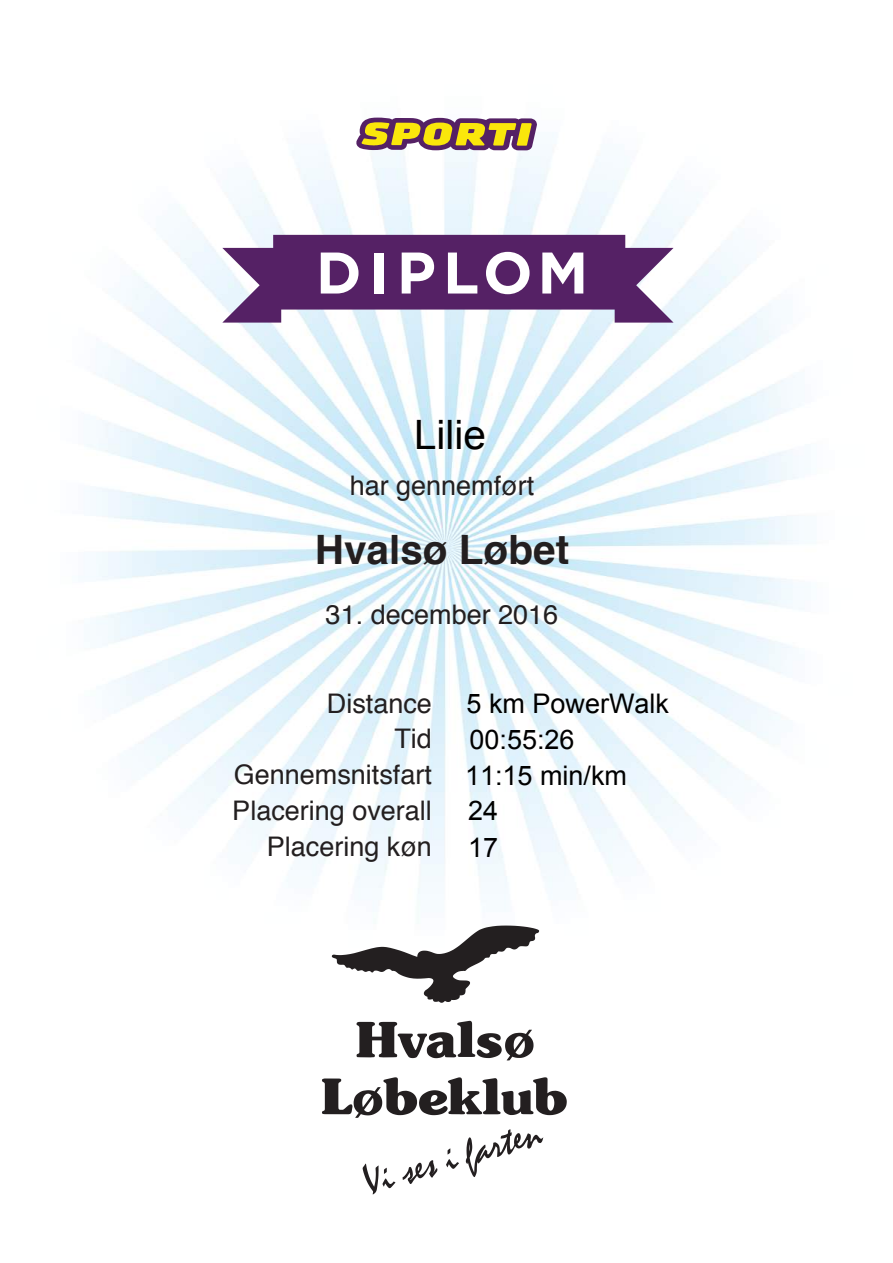
<style>
.page{position:relative;width:893px;height:1263px;background:#fff}
.page>*{position:absolute;margin:0;border:0;box-sizing:border-box;transform-origin:0 0}
.t1{font:700 58.5px "Gotham";letter-spacing:.12em;color:#fff}
.t2{font:700 40.5px "Helvetica";color:#231f20}
.t3{font:40.5px "Arial";color:#000}
.t4{font:27px/36px "Helvetica";color:#231f20;text-align:right}
.t5{font:27px/37.5px "Arial";color:#000}
</style>
<div class="page">
<img style="left:84px;top:117px;width:727px;height:1078px">
<svg style="left:356px;top:118px;width:181px;height:32px;background:#a9884d"></svg>
<svg style="left:222px;top:235px;width:451px;height:88px;background:#764f85"></svg>
<svg style="left:332px;top:925px;width:207px;height:78px"></svg>
<svg style="left:322px;top:1077px;width:245px;height:41px"></svg>
<svg style="left:357px;top:1021px;width:176px;height:39px"></svg>
<svg style="left:363px;top:1163px;width:32px;height:31px"></svg>
<svg style="left:402px;top:1160px;width:35px;height:24px"></svg>
<svg style="left:446px;top:1148px;width:13px;height:21px"></svg>
<svg style="left:466px;top:1129px;width:77px;height:48px"></svg>
<h1 class="t1" style="left:316px;top:239px;width:274px">DIPLOM</h1>
<h2 class="t3" style="left:414px;top:413px;width:74px">Lilie</h2>
<p class="t4" style="left:350px;top:468px;width:186px">har gennemført</p>
<h2 class="t2" style="left:315px;top:517px;width:256px">Hvalsø Løbet</h2>
<p class="t4" style="left:326px;top:597px;width:234px">31. december 2016</p>
<p class="t4" style="left:232px;top:686px;width:201px">Distance<br>Tid<br>Gennemsnitsfart<br>Placering overall<br>Placering køn</p>
<p class="t5" style="left:466px;top:685px;width:204px">5 km PowerWalk</p>
<p class="t5" style="left:465px;top:722px;width:163px;line-height:36px">00:55:26<br>11:15 min/km</p>
<p class="t5" style="left:468px;top:791px;width:32px">24<br>17</p>
</div>
